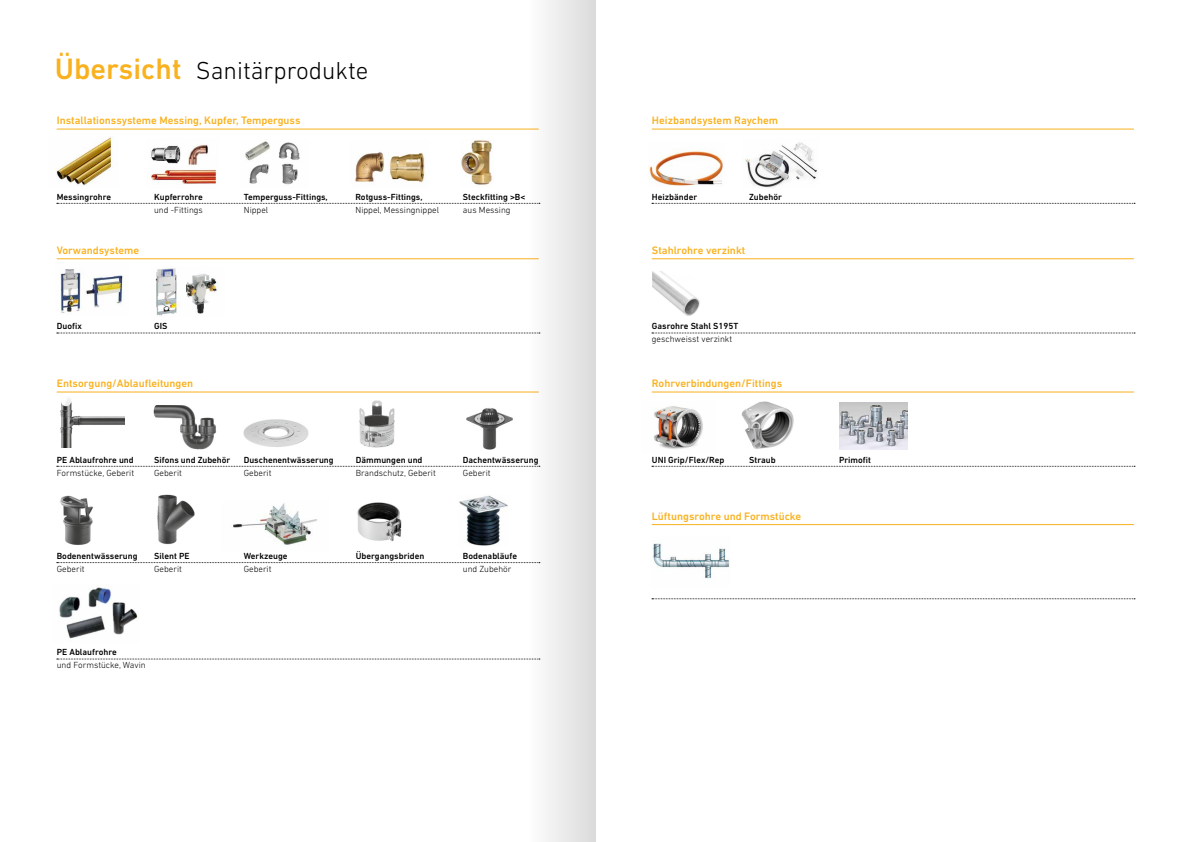
<style>
.page{position:relative;width:1191px;height:842px;background:#fff}
.page>*{position:absolute;margin:0;border:0;box-sizing:border-box;transform-origin:0 0}
.t1{font:300 25px "DIN Next LT Pro";color:#000}
.t2{font:500 11px "DIN Next LT Pro";color:#f9b11e}
.t3{font:500 9px "DIN Next LT Pro";color:#000}
.t4{font:300 9px "DIN Next LT Pro";color:#000}
.s1{font-weight:500;font-size:30px;color:#f9b11e}
</style>
<div class="page">
<svg style="left:57px;top:203px;width:462px;height:1px"></svg>
<img style="left:56px;top:137px;width:56px;height:49px">
<img style="left:147px;top:144px;width:70px;height:40px">
<img style="left:245px;top:141px;width:55px;height:44px">
<img style="left:355px;top:152px;width:71px;height:31px">
<img style="left:461px;top:140px;width:31px;height:45px">
<hr style="left:57px;top:129px;width:482px;height:1px;background:#f9b11e">
<svg style="left:57px;top:333px;width:462px;height:1px"></svg>
<img style="left:60px;top:269px;width:65px;height:44px">
<img style="left:155px;top:266px;width:62px;height:50px">
<hr style="left:57px;top:258px;width:482px;height:1px;background:#f9b11e">
<svg style="left:57px;top:466px;width:462px;height:1px"></svg>
<svg style="left:57px;top:562px;width:462px;height:1px"></svg>
<svg style="left:57px;top:659px;width:462px;height:1px"></svg>
<img style="left:60px;top:398px;width:64px;height:49px">
<img style="left:60px;top:495px;width:34px;height:50px">
<img style="left:59px;top:587px;width:79px;height:52px">
<img style="left:153px;top:405px;width:64px;height:45px">
<img style="left:157px;top:494px;width:38px;height:51px">
<img style="left:243px;top:419px;width:66px;height:28px">
<img style="left:233px;top:503px;width:84px;height:42px">
<img style="left:359px;top:400px;width:36px;height:48px">
<img style="left:357px;top:502px;width:45px;height:40px">
<img style="left:466px;top:408px;width:47px;height:42px">
<img style="left:459px;top:495px;width:49px;height:51px">
<hr style="left:57px;top:392px;width:482px;height:1px;background:#f9b11e">
<svg style="left:652px;top:203px;width:483px;height:1px"></svg>
<img style="left:649px;top:149px;width:75px;height:37px">
<img style="left:745px;top:142px;width:72px;height:46px">
<hr style="left:652px;top:129px;width:481px;height:1px;background:#f9b11e">
<svg style="left:652px;top:333px;width:483px;height:1px"></svg>
<img style="left:652px;top:271px;width:48px;height:45px">
<hr style="left:652px;top:258px;width:481px;height:1px;background:#f9b11e">
<svg style="left:652px;top:466px;width:483px;height:1px"></svg>
<img style="left:653px;top:406px;width:50px;height:43px">
<img style="left:741px;top:402px;width:53px;height:47px">
<img style="left:839px;top:402px;width:68px;height:48px">
<hr style="left:652px;top:392px;width:481px;height:1px;background:#f9b11e">
<svg style="left:652px;top:598px;width:483px;height:1px"></svg>
<img style="left:653px;top:543px;width:77px;height:36px">
<hr style="left:652px;top:524px;width:481px;height:1px;background:#f9b11e">
<div style="left:519px;top:0;width:76px;height:842px;background:linear-gradient(to right,#fff,#dcdcdc)"></div>
<h1 class="t1" style="left:55px;top:56px;width:315px"><span class="s1">Übersicht</span> Sanitärprodukte</h1>
<p class="t2" style="left:57px;top:114px;width:245px">Installationssysteme Messing, Kupfer, Temperguss</p>
<p class="t2" style="left:652px;top:114px;width:128px">Heizbandsystem Raychem</p>
<p class="t3" style="left:57px;top:191px;width:56px">Messingrohre</p>
<p class="t3" style="left:154px;top:191px;width:50px">Kupferrohre</p>
<p class="t4" style="left:154px;top:204px;width:50px">und -Fittings</p>
<p class="t3" style="left:244px;top:191px;width:85px">Temperguss-Fittings,</p>
<p class="t4" style="left:244px;top:204px;width:26px">Nippel</p>
<p class="t3" style="left:355px;top:191px;width:69px">Rotguss-Fittings,</p>
<p class="t4" style="left:355px;top:204px;width:85px">Nippel, Messingnippel</p>
<p class="t3" style="left:463px;top:191px;width:64px">Steckfitting &gt;B&lt;</p>
<p class="t4" style="left:463px;top:204px;width:49px">aus Messing</p>
<p class="t3" style="left:652px;top:191px;width:47px">Heizbänder</p>
<p class="t3" style="left:749px;top:191px;width:34px">Zubehör</p>
<p class="t2" style="left:57px;top:244px;width:84px">Vorwandsysteme</p>
<p class="t2" style="left:652px;top:244px;width:95px">Stahlrohre verzinkt</p>
<p class="t3" style="left:57px;top:321px;width:26px">Duofix</p>
<p class="t3" style="left:154px;top:321px;width:15px">GIS</p>
<p class="t2" style="left:57px;top:377px;width:138px">Entsorgung/Ablaufleitungen</p>
<p class="t3" style="left:652px;top:321px;width:88px">Gasrohre Stahl S195T</p>
<p class="t4" style="left:652px;top:334px;width:82px">geschweisst verzinkt</p>
<p class="t2" style="left:652px;top:377px;width:132px">Rohrverbindungen/Fittings</p>
<p class="t3" style="left:57px;top:454px;width:78px">PE Ablaufrohre und</p>
<p class="t4" style="left:57px;top:467px;width:79px">Formstücke, Geberit</p>
<p class="t3" style="left:154px;top:454px;width:78px">Sifons und Zubehör</p>
<p class="t4" style="left:154px;top:467px;width:29px">Geberit</p>
<p class="t3" style="left:244px;top:454px;width:91px">Duschenentwässerung</p>
<p class="t4" style="left:244px;top:467px;width:29px">Geberit</p>
<p class="t3" style="left:356px;top:454px;width:68px">Dämmungen und</p>
<p class="t4" style="left:356px;top:467px;width:81px">Brandschutz, Geberit</p>
<p class="t3" style="left:463px;top:454px;width:77px">Dachentwässerung</p>
<p class="t4" style="left:463px;top:467px;width:29px">Geberit</p>
<p class="t3" style="left:652px;top:454px;width:74px">UNI Grip/Flex/Rep</p>
<p class="t3" style="left:749px;top:454px;width:28px">Straub</p>
<p class="t3" style="left:839px;top:454px;width:33px">Primofit</p>
<p class="t2" style="left:652px;top:510px;width:151px">Lüftungsrohre und Formstücke</p>
<p class="t3" style="left:57px;top:551px;width:82px">Bodenentwässerung</p>
<p class="t4" style="left:57px;top:564px;width:29px">Geberit</p>
<p class="t3" style="left:154px;top:551px;width:37px">Silent PE</p>
<p class="t4" style="left:154px;top:564px;width:29px">Geberit</p>
<p class="t3" style="left:244px;top:551px;width:45px">Werkzeuge</p>
<p class="t4" style="left:244px;top:564px;width:29px">Geberit</p>
<p class="t3" style="left:356px;top:551px;width:70px">Übergangsbriden</p>
<p class="t3" style="left:463px;top:551px;width:56px">Bodenabläufe</p>
<p class="t4" style="left:463px;top:564px;width:50px">und Zubehör</p>
<p class="t3" style="left:57px;top:647px;width:62px">PE Ablaufrohre</p>
<p class="t4" style="left:57px;top:660px;width:90px">und Formstücke, Wavin</p>
</div>
